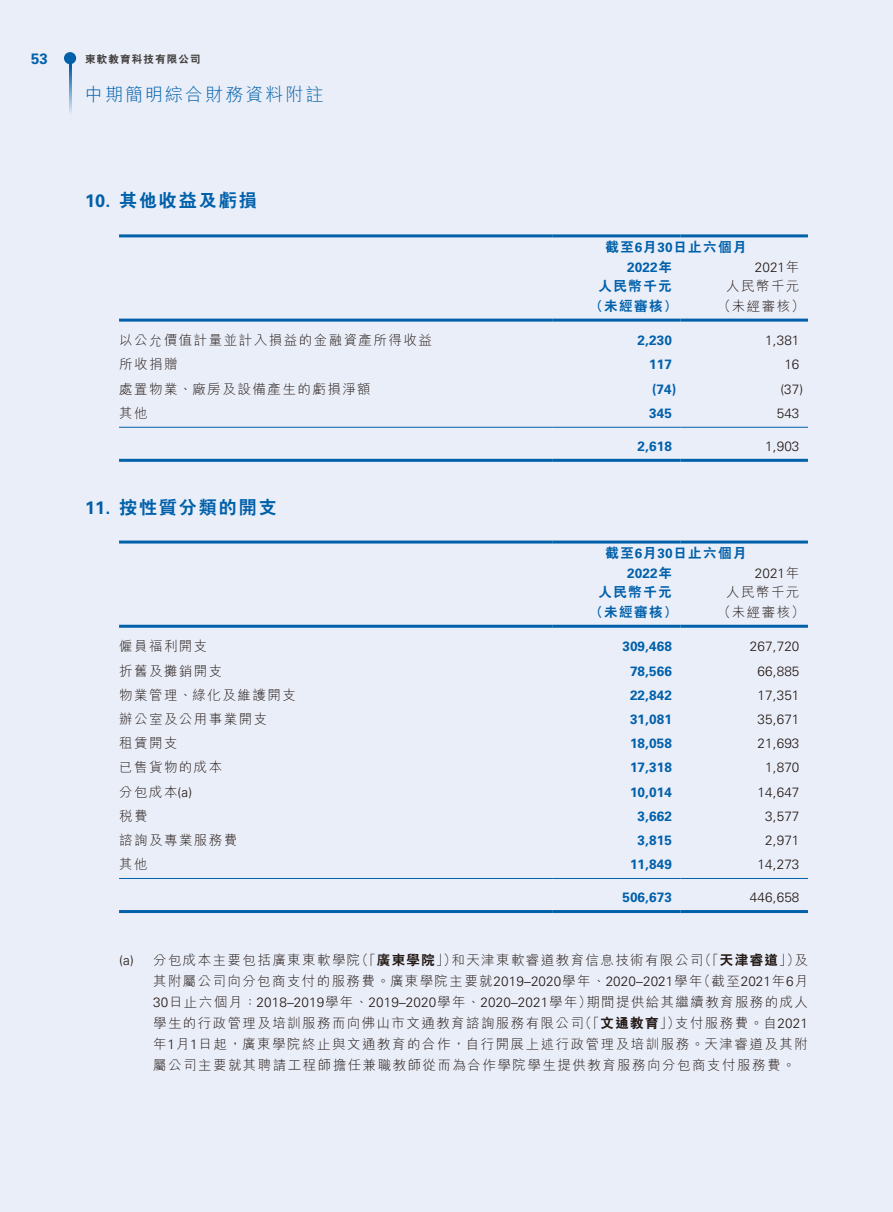
<style>
.page{position:relative;width:893px;height:1212px;background:#fff}
.page>*{position:absolute;margin:0;border:0;box-sizing:border-box;transform-origin:0 0}
.t1{font:800 18px "C Hei 2 HK";letter-spacing:.11em;color:#0060aa}
.t2{font:300 18px "M Hei HK";letter-spacing:.115em;color:#0060aa}
.t3{font:700 18px "Univers";color:#0060aa}
.t4{font:700 15px "Univers";color:#0060aa}
.t5{font:300 13.5px/21px "M Hei HK";letter-spacing:.11em;color:#231916}
.t6{font:300 13.5px "Univers";letter-spacing:.01em;color:#231916}
.t7{font:700 13.5px "Univers";letter-spacing:.01em;color:#0060aa}
.t8{font:800 13.5px "C Hei 2 HK";letter-spacing:.11em;color:#0060aa}
.t9{font:800 10.5px "C Hei 2 HK";letter-spacing:.115em;color:#3f3b3a}
.s1{font-family:"Univers"}
.s2{font-family:"Univers";font-weight:700}
.s3{font-family:"C Hei 2 HK";font-weight:800}
.s4{font-family:"M Hei HK"}
</style>
<div class="page">
<div style="left:0;top:0;width:892px;height:1212px;background:#eaeef8"></div>
<hr style="left:69px;top:61px;width:2px;height:62px;background:#0060aa">
<div style="left:64px;top:52px;width:12px;height:12px;background:#0060aa;border-radius:50%"></div>
<hr style="left:119px;top:427px;width:434px;height:1px;background:#0060aa">
<hr style="left:553px;top:427px;width:127px;height:1px;background:#0060aa">
<hr style="left:680px;top:427px;width:128px;height:1px;background:#0060aa">
<hr style="left:119px;top:459px;width:434px;height:3px;background:#0060aa">
<hr style="left:553px;top:459px;width:127px;height:3px;background:#0060aa">
<hr style="left:680px;top:459px;width:128px;height:3px;background:#0060aa">
<hr style="left:119px;top:319px;width:434px;height:3px;background:#0060aa">
<hr style="left:553px;top:319px;width:127px;height:3px;background:#0060aa">
<hr style="left:680px;top:319px;width:128px;height:3px;background:#0060aa">
<hr style="left:119px;top:234px;width:434px;height:3px;background:#0060aa">
<hr style="left:553px;top:234px;width:127px;height:3px;background:#0060aa">
<hr style="left:680px;top:234px;width:128px;height:3px;background:#0060aa">
<hr style="left:119px;top:878px;width:434px;height:1px;background:#0060aa">
<hr style="left:553px;top:878px;width:127px;height:1px;background:#0060aa">
<hr style="left:680px;top:878px;width:128px;height:1px;background:#0060aa">
<hr style="left:119px;top:910px;width:434px;height:3px;background:#0060aa">
<hr style="left:553px;top:910px;width:127px;height:3px;background:#0060aa">
<hr style="left:680px;top:910px;width:128px;height:3px;background:#0060aa">
<hr style="left:119px;top:625px;width:434px;height:3px;background:#0060aa">
<hr style="left:553px;top:625px;width:127px;height:3px;background:#0060aa">
<hr style="left:680px;top:625px;width:128px;height:3px;background:#0060aa">
<hr style="left:119px;top:540px;width:434px;height:3px;background:#0060aa">
<hr style="left:553px;top:540px;width:127px;height:3px;background:#0060aa">
<hr style="left:680px;top:540px;width:128px;height:3px;background:#0060aa">
<p class="t4" style="left:31px;top:50px;width:18px">53</p>
<p class="t9" style="left:85px;top:52px;width:117px">東軟教育科技有限公司</p>
<h1 class="t2" style="left:85px;top:82px;width:240px">中期簡明綜合財務資料附註</h1>
<h1 class="t3" style="left:85px;top:191px;width:27px">10.</h1>
<h1 class="t1" style="left:119px;top:189px;width:139px">其他收益及虧損</h1>
<p class="t5" style="left:119px;top:329px;width:314px">以公允價值計量並計入損益的金融資產所得收益</p>
<p class="t5" style="left:119px;top:353px;width:60px">所收捐贈</p>
<p class="t5" style="left:119px;top:378px;width:253px">處置物業、廠房及設備產生的虧損淨額</p>
<p class="t5" style="left:119px;top:402px;width:30px">其他</p>
<h1 class="t3" style="left:85px;top:497px;width:27px">11.</h1>
<h1 class="t1" style="left:119px;top:495px;width:159px">按性質分類的開支</h1>
<p class="t5" style="left:119px;top:635px;width:90px">僱員福利開支</p>
<p class="t5" style="left:119px;top:660px;width:105px">折舊及攤銷開支</p>
<p class="t5" style="left:119px;top:684px;width:178px">物業管理、綠化及維護開支</p>
<p class="t5" style="left:119px;top:708px;width:150px">辦公室及公用事業開支</p>
<p class="t5" style="left:119px;top:732px;width:60px">租賃開支</p>
<p class="t5" style="left:119px;top:756px;width:105px">已售貨物的成本</p>
<p class="t5" style="left:119px;top:780px;width:75px">分包成本 <span class="s1">(a(</span></p>
<p class="t5" style="left:119px;top:805px;width:30px">稅費</p>
<p class="t5" style="left:119px;top:829px;width:120px">諮詢及專業服務費</p>
<p class="t5" style="left:119px;top:853px;width:30px">其他</p>
<p class="t8" style="left:605px;top:238px;width:143px">截至<span class="s2">6</span>月<span class="s2">30</span>日止六個月</p>
<p class="t7" style="left:627px;top:259px;width:46px">2022<span class="s3">年</span></p>
<p class="t6" style="left:755px;top:259px;width:46px">2021<span class="s4">年</span></p>
<p class="t8" style="left:598px;top:277px;width:75px">人民幣千元</p>
<p class="t5" style="left:726px;top:275px;width:75px">人民幣千元</p>
<p class="t8" style="left:590px;top:297px;width:89px">（未經審核）</p>
<p class="t5" style="left:717px;top:295px;width:89px">（未經審核(</p>
<p class="t7" style="left:638px;top:333px;width:36px">2,230</p>
<p class="t6" style="left:765px;top:332px;width:36px">1,381</p>
<p class="t7" style="left:649px;top:357px;width:24px">117</p>
<p class="t6" style="left:784px;top:357px;width:17px">16</p>
<p class="t7" style="left:652px;top:381px;width:26px">)74(</p>
<p class="t6" style="left:780px;top:381px;width:24px">)37(</p>
<p class="t7" style="left:649px;top:405px;width:24px">345</p>
<p class="t6" style="left:777px;top:405px;width:24px">543</p>
<p class="t7" style="left:638px;top:438px;width:36px">2,618</p>
<p class="t6" style="left:765px;top:438px;width:36px">1,903</p>
<p class="t8" style="left:605px;top:544px;width:143px">截至<span class="s2">6</span>月<span class="s2">30</span>日止六個月</p>
<p class="t7" style="left:627px;top:565px;width:46px">2022<span class="s3">年</span></p>
<p class="t6" style="left:755px;top:565px;width:46px">2021<span class="s4">年</span></p>
<p class="t8" style="left:598px;top:583px;width:75px">人民幣千元</p>
<p class="t5" style="left:726px;top:581px;width:75px">人民幣千元</p>
<p class="t8" style="left:590px;top:603px;width:89px">（未經審核）</p>
<p class="t5" style="left:717px;top:601px;width:89px">（未經審核(</p>
<p class="t7" style="left:622px;top:639px;width:51px">309,468</p>
<p class="t6" style="left:750px;top:638px;width:51px">267,720</p>
<p class="t7" style="left:630px;top:663px;width:43px">78,566</p>
<p class="t6" style="left:758px;top:663px;width:43px">66,885</p>
<p class="t7" style="left:630px;top:687px;width:43px">22,842</p>
<p class="t6" style="left:758px;top:687px;width:43px">17,351</p>
<p class="t7" style="left:630px;top:711px;width:43px">31,081</p>
<p class="t6" style="left:758px;top:711px;width:43px">35,671</p>
<p class="t7" style="left:630px;top:735px;width:43px">18,058</p>
<p class="t6" style="left:758px;top:735px;width:43px">21,693</p>
<p class="t7" style="left:630px;top:760px;width:43px">17,318</p>
<p class="t6" style="left:765px;top:759px;width:36px">1,870</p>
<p class="t7" style="left:630px;top:784px;width:43px">10,014</p>
<p class="t6" style="left:758px;top:783px;width:43px">14,647</p>
<p class="t7" style="left:638px;top:808px;width:36px">3,662</p>
<p class="t6" style="left:765px;top:808px;width:36px">3,577</p>
<p class="t7" style="left:638px;top:832px;width:36px">3,815</p>
<p class="t6" style="left:765px;top:832px;width:36px">2,971</p>
<p class="t7" style="left:630px;top:856px;width:43px">11,849</p>
<p class="t6" style="left:758px;top:856px;width:43px">14,273</p>
<p class="t7" style="left:622px;top:889px;width:51px">506,673</p>
<p class="t6" style="left:750px;top:889px;width:51px">446,658</p>
<p class="t6" style="left:119px;top:952px;width:16px">a( )</p>
<p class="t5" style="left:451px;top:949px;width:253px">和天津東軟睿道教育信息技術有限公司</p>
<p class="t5" style="left:355px;top:949px;width:103px">（「<span class="s3">廣東學院</span>」）</p>
<p class="t5" style="left:698px;top:949px;width:103px">（「<span class="s3">天津睿道</span>」）</p>
<p class="t5" style="left:153px;top:949px;width:209px">分包成本主要包括廣東東軟學院</p>
<p class="t5" style="left:794px;top:949px;width:15px">及</p>
<p class="t5" style="left:586px;top:970px;width:223px;text-indent:-433px">其附屬公司向分包商支付的服務費。廣東學院主要就<span class="s1">2019–2020</span>學年、<span class="s1">2020–2021</span>學年<br>期間提供給其繼續教育服務的成人</p>
<p class="t5" style="left:697px;top:970px;width:112px">（截至<span class="s1">2021</span>年<span class="s1">6</span>月</p>
<p class="t6" style="left:153px;top:994px;width:440px">30<span class="s4">日止六個月：</span>2018–2019<span class="s4">學年、</span>2019–2020<span class="s4">學年、</span>2020–2021<span class="s4">學年）</span></p>
<p class="t5" style="left:153px;top:1012px;width:656px">學生的行政管理及培訓服務而向佛山市文通教育諮詢服務有限公司<br>年<span class="s1">1</span>月<span class="s1">1</span>日起，廣東學院終止與文通教育的合作，自行開展上述行政管理及培訓服務。天津睿道及其附屬公司主要就其聘請工程師擔任兼職教師從而為合作學院學生提供教育服務向分包商支付服務費。</p>
<p class="t5" style="left:579px;top:1012px;width:103px">（「<span class="s3">文通教育</span>」）</p>
<p class="t5" style="left:675px;top:1012px;width:134px">支付服務費。自<span class="s1">2021</span></p>
</div>
